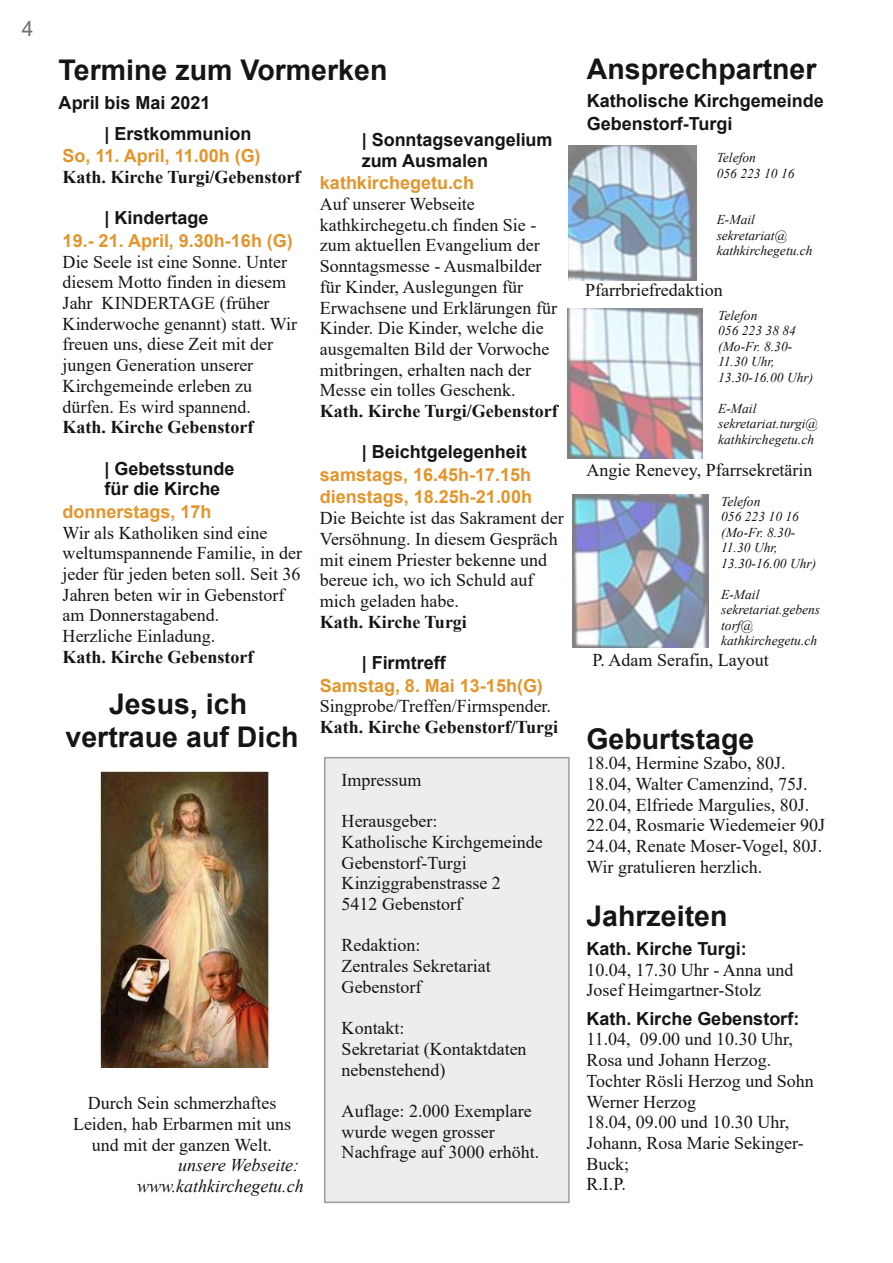
<style>
.page{position:relative;width:893px;height:1263px;background:#fff}
.page>*{position:absolute;margin:0;border:0;box-sizing:border-box;transform-origin:0 0}
.t1{font:700 28.5px/32.7px "Arial";color:#171513;text-align:center}
.t2{font:21px "Arial";color:#6e6f70}
.t3{font:18px/20.7px "Times New Roman";color:#171513}
.t4{font:700 18px/20.7px "Arial";color:#171513}
.t5{font:700 18px/22.5px "Arial";color:#e3952c}
.t6{font:700 18px "Times New Roman";color:#171513}
.t7{font:italic 18px/20.7px "Times New Roman";color:#171513;text-align:right}
.t8{font:italic 13.5px/15.5px "Times New Roman";color:#171513}
</style>
<div class="page">
<div style="left:325px;top:758px;width:244px;height:444px;background:#eceded"></div>
<div style="left:324px;top:757px;width:246px;height:446px;border:2px solid #9b9d9f"></div>
<img style="left:101px;top:772px;width:168px;height:296px">
<img style="left:573px;top:495px;width:135px;height:152px">
<img style="left:568px;top:309px;width:134px;height:149px">
<img style="left:568px;top:146px;width:129px;height:134px">
<p class="t2" style="left:22px;top:17px;width:13px">4</p>
<h1 class="t1" style="left:59px;top:54px;width:330px">Termine zum Vormerken</h1>
<p class="t4" style="left:104px;top:87px;width:149px;line-height:30.9px;text-indent:-46px">April bis Mai 2021<br>| Erstkommunion</p>
<p class="t5" style="left:63px;top:145px;width:199px">So, 11. April, 11.00h (G)</p>
<p class="t6" style="left:63px;top:167px;width:239px">Kath. Kirche Turgi/Gebenstorf</p>
<p class="t4" style="left:104px;top:208px;width:106px">| Kindertage</p>
<p class="t5" style="left:63px;top:229px;width:232px">19.- 21. April, 9.30h-16h (G)</p>
<p class="t3" style="left:63px;top:251px;width:236px">Die Seele ist eine Sonne. Unter diesem Motto finden in diesem<br>Jahr KINDERTAGE (früher<br>Kinderwoche genannt) statt. Wir freuen uns, diese Zeit mit der jungen Generation unserer<br>Kirchgemeinde erleben zu dürfen. Es wird spannend.</p>
<p class="t6" style="left:63px;top:417px;width:192px">Kath. Kirche Gebenstorf</p>
<p class="t4" style="left:104px;top:458px;width:132px">| Gebetsstunde für die Kirche</p>
<p class="t5" style="left:63px;top:500px;width:150px">donnerstags, 17h</p>
<p class="t3" style="left:63px;top:522px;width:241px">Wir als Katholiken sind eine weltumspannende Familie, in der jeder für jeden beten soll. Seit 36<br>Jahren beten wir in Gebenstorf am Donnerstagabend.<br>Herzliche Einladung.</p>
<p class="t6" style="left:63px;top:647px;width:192px">Kath. Kirche Gebenstorf</p>
<p class="t4" style="left:362px;top:129px;width:192px">| Sonntagsevangelium zum Ausmalen</p>
<p class="t5" style="left:320px;top:172px;width:156px">kathkirchegetu.ch</p>
<p class="t3" style="left:320px;top:194px;width:239px">Auf unserer Webseite kathkirchegetu.ch finden Sie - zum aktuellen Evangelium der<br>Sonntagsmesse - Ausmalbilder für Kinder, Auslegungen für<br>Erwachsene und Erklärungen für<br>Kinder. Die Kinder, welche die ausgemalten Bild der Vorwoche mitbringen, erhalten nach der<br>Messe ein tolles Geschenk.</p>
<p class="t6" style="left:320px;top:401px;width:239px">Kath. Kirche Turgi/Gebenstorf</p>
<p class="t4" style="left:362px;top:442px;width:166px">| Beichtgelegenheit</p>
<p class="t5" style="left:320px;top:463px;width:214px">samstags, 16.45h-17.15h dienstags, 18.25h-21.00h</p>
<p class="t3" style="left:320px;top:508px;width:245px">Die Beichte ist das Sakrament der<br>Versöhnung. In diesem Gespräch mit einem Priester bekenne und bereue ich, wo ich Schuld auf mich geladen habe.</p>
<p class="t6" style="left:320px;top:611px;width:149px">Kath. Kirche Turgi</p>
<p class="t4" style="left:362px;top:652px;width:86px">| Firmtreff</p>
<p class="t5" style="left:320px;top:674px;width:225px">Samstag, 8. Mai 13-15h(G)</p>
<p class="t3" style="left:320px;top:696px;width:233px">Singprobe/Treffen/Firmspender.</p>
<p class="t6" style="left:320px;top:717px;width:240px">Kath. Kirche Gebenstorf/Turgi</p>
<h1 class="t1" style="left:66px;top:688px;width:235px">Jesus, ich vertraue auf Dich</h1>
<p class="t3" style="left:73px;top:1093px;width:219px;text-align:center">Durch Sein schmerzhaftes<br>Leiden, hab Erbarmen mit uns und mit der ganzen Welt.</p>
<p class="t7" style="left:137px;top:1155px;width:168px">unsere Webseite: www.kathkirchegetu.ch</p>
<p class="t3" style="left:342px;top:769px;width:81px">Impressum</p>
<p class="t3" style="left:342px;top:811px;width:203px">Herausgeber:<br>Katholische Kirchgemeinde<br>Gebenstorf-Turgi<br>Kinziggrabenstrasse 2<br>5412 Gebenstorf</p>
<p class="t3" style="left:342px;top:935px;width:150px">Redaktion:<br>Zentrales Sekretariat<br>Gebenstorf</p>
<p class="t3" style="left:342px;top:1018px;width:186px">Kontakt:<br>Sekretariat (Kontaktdaten nebenstehend)</p>
<p class="t3" style="left:342px;top:1101px;width:199px">Auflage: 2.000 Exemplare wurde wegen grosser<br>Nachfrage auf 3000 erhöht.</p>
<h1 class="t1" style="left:587px;top:53px;width:231px">Ansprechpartner</h1>
<p class="t4" style="left:587px;top:90px;width:238px;line-height:22.5px">Katholische Kirchgemeinde<br>Gebenstorf-Turgi</p>
<p class="t8" style="left:717px;top:150px;width:79px">Telefon<br>056 223 10 16</p>
<p class="t8" style="left:717px;top:212px;width:98px">E-Mail sekretariat@ kathkirchegetu.ch</p>
<p class="t3" style="left:585px;top:280px;width:139px">Pfarrbriefredaktion</p>
<p class="t8" style="left:718px;top:307px;width:97px">Telefon<br>056 223 38 84 (Mo-Fr. 8.30-<br>11.30 Uhr,<br>13.30-16.00 Uhr)</p>
<p class="t8" style="left:718px;top:400px;width:101px">E-Mail sekretariat.turgi@ kathkirchegetu.ch</p>
<p class="t3" style="left:586px;top:460px;width:227px">Angie Renevey, Pfarrsekretärin</p>
<p class="t8" style="left:721px;top:493px;width:97px">Telefon<br>056 223 10 16 (Mo-Fr. 8.30-<br>11.30 Uhr,<br>13.30-16.00 Uhr)</p>
<p class="t8" style="left:721px;top:586px;width:101px">E-Mail sekretariat.gebens torf@ kathkirchegetu.ch</p>
<p class="t3" style="left:592px;top:649px;width:178px">P. Adam Serafin, Layout</p>
<h1 class="t1" style="left:586px;top:722px;width:169px">Geburtstage</h1>
<p class="t3" style="left:586px;top:753px;width:240px">18.04, Hermine Szabo, 80J.<br>18.04, Walter Camenzind, 75J.<br>20.04, Elfriede Margulies, 80J.<br>22.04, Rosmarie Wiedemeier 90J<br>24.04, Renate Moser-Vogel, 80J.<br>Wir gratulieren herzlich.</p>
<h1 class="t1" style="left:586px;top:900px;width:143px">Jahrzeiten</h1>
<p class="t4" style="left:586px;top:938px;width:162px">Kath. Kirche Turgi:</p>
<p class="t3" style="left:586px;top:959px;width:208px">10.04, 17.30 Uhr - Anna und<br>Josef Heimgartner-Stolz</p>
<p class="t4" style="left:586px;top:1008px;width:214px">Kath. Kirche Gebenstorf:</p>
<p class="t3" style="left:586px;top:1029px;width:229px">11.04, 09.00 und 10.30 Uhr,<br>Rosa und Johann Herzog.<br>Tochter Rösli Herzog und Sohn<br>Werner Herzog<br>18.04, 09.00 und 10.30 Uhr,<br>Johann, Rosa Marie Sekinger-<br>Buck;<br>R.I.P.</p>
</div>
